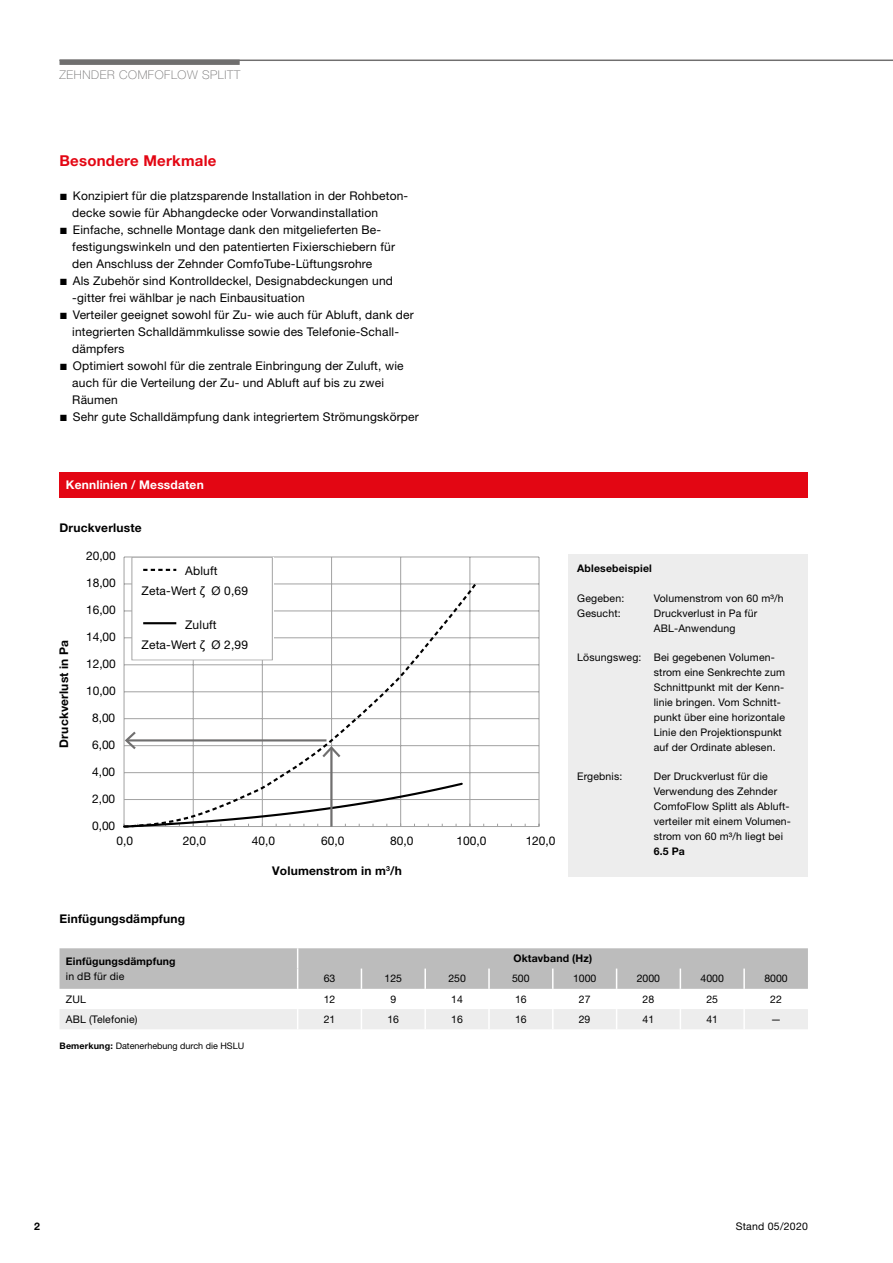
<style>
.page{position:relative;width:893px;height:1263px;background:#fff}
.page>*{position:absolute;margin:0;border:0;box-sizing:border-box;transform-origin:0 0}
.t1{font:700 15px "Helvetica Neue LT Pro";letter-spacing:.015em;color:#e30613}
.t2{font:12px/17px "Helvetica Neue LT Pro";letter-spacing:.015em;color:#000}
.t3{font:12px "Helvetica Neue";letter-spacing:-.005em;color:#000}
.t4{font:700 12px "Helvetica Neue LT Pro";letter-spacing:.015em;color:#000}
.t5{font:100 12px "Helvetica Neue LT Pro";letter-spacing:.05em;color:#706f6f}
.t6{font:700 12px "Helvetica Neue LT Pro";letter-spacing:.015em;color:#fff}
.t7{font:10.5px/14.9px "Helvetica Neue LT Pro";letter-spacing:.015em;color:#000}
.t8{font:700 10.5px "Helvetica Neue LT Pro";letter-spacing:.015em;color:#000}
.t9{font:9px "Helvetica Neue LT Pro";color:#000}
.s1{font-family:"Helvetica Neuefor Zehnder"}
.s2{font-family:"Arial"}
.s3{font-weight:700}
</style>
<div class="page">
<hr style="left:60px;top:60px;width:833px;height:1px;background:#706f6f">
<div style="left:60px;top:60px;width:180px;height:5px;background:#706f6f"></div>
<hr style="left:124px;top:799px;width:415px;height:1px;background:#a2a2a2">
<hr style="left:124px;top:772px;width:415px;height:1px;background:#a2a2a2">
<hr style="left:124px;top:745px;width:415px;height:1px;background:#a2a2a2">
<hr style="left:124px;top:718px;width:415px;height:1px;background:#a2a2a2">
<hr style="left:124px;top:691px;width:415px;height:1px;background:#a2a2a2">
<hr style="left:124px;top:664px;width:415px;height:1px;background:#a2a2a2">
<hr style="left:124px;top:637px;width:415px;height:1px;background:#a2a2a2">
<hr style="left:124px;top:610px;width:415px;height:1px;background:#a2a2a2">
<hr style="left:124px;top:583px;width:415px;height:1px;background:#a2a2a2">
<hr style="left:124px;top:557px;width:415px;height:1px;background:#a2a2a2">
<hr style="left:331px;top:557px;width:1px;height:269px;background:#a2a2a2">
<hr style="left:400px;top:557px;width:1px;height:269px;background:#a2a2a2">
<hr style="left:469px;top:557px;width:1px;height:269px;background:#a2a2a2">
<hr style="left:539px;top:557px;width:1px;height:269px;background:#a2a2a2">
<hr style="left:124px;top:557px;width:1px;height:269px;background:#a2a2a2">
<hr style="left:124px;top:826px;width:415px;height:1px;background:#a2a2a2">
<svg style="left:131px;top:557px;width:142px;height:23px"></svg>
<svg style="left:123px;top:580px;width:356px;height:248px"></svg>
<hr style="left:330px;top:748px;width:2px;height:79px;background:#706f6f">
<svg style="left:322px;top:746px;width:18px;height:11px"></svg>
<hr style="left:127px;top:739px;width:199px;height:2px;background:#706f6f">
<svg style="left:125px;top:732px;width:11px;height:17px"></svg>
<div style="left:60px;top:472px;width:748px;height:25px;background:#e30613"></div>
<div style="left:569px;top:554px;width:239px;height:323px;background:#ededed"></div>
<svg style="left:60px;top:948px;width:748px;height:81px"></svg>
<p class="t5" style="left:60px;top:67px;width:182px">ZEHNDER COMFOFLOW SPLITT</p>
<p class="t1" style="left:60px;top:151px;width:158px">Besondere Merkmale</p>
<p class="t2" style="left:72px;top:187px;width:337px;text-indent:-13px"><span class="s1">■</span> Konzipiert für die platzsparende Installation in der Rohbeton&shy;decke sowie für Abhangdecke oder Vorwandinstallation</p>
<p class="t2" style="left:72px;top:221px;width:324px;text-indent:-13px"><span class="s1">■</span> Einfache, schnelle Montage dank den mitgelieferten Be&shy;festigungswinkeln und den patentierten Fixierschiebern für den Anschluss der Zehnder ComfoTube-Lüftungsrohre</p>
<p class="t2" style="left:72px;top:272px;width:322px;text-indent:-13px"><span class="s1">■</span> Als Zubehör sind Kontrolldeckel, Designabdeckungen und -gitter frei wählbar je nach Einbausituation</p>
<p class="t2" style="left:72px;top:306px;width:343px;text-indent:-13px"><span class="s1">■</span> Verteiler geeignet sowohl für Zu- wie auch für Abluft, dank der integrierten Schalldämmkulisse sowie des Telefonie-Schall&shy;dämpfers</p>
<p class="t2" style="left:72px;top:357px;width:333px;text-indent:-13px"><span class="s1">■</span> Optimiert sowohl für die zentrale Einbringung der Zuluft, wie auch für die Verteilung der Zu- und Abluft auf bis zu zwei<br>Räumen</p>
<p class="t2" style="left:60px;top:408px;width:361px"><span class="s1">■</span> Sehr gute Schalldämpfung dank integriertem Strömungskörper</p>
<p class="t6" style="left:66px;top:477px;width:139px">Kennlinien / Messdaten</p>
<p class="t4" style="left:60px;top:520px;width:84px">Druckverluste</p>
<p class="t4" style="left:56px;top:748px;width:109px;rotate:-90deg">Druckverlust in Pa</p>
<p class="t3" style="left:86px;top:549px;width:31px">20,00</p>
<p class="t3" style="left:86px;top:576px;width:31px">18,00</p>
<p class="t3" style="left:86px;top:603px;width:31px">16,00</p>
<p class="t3" style="left:86px;top:630px;width:31px">14,00</p>
<p class="t3" style="left:86px;top:657px;width:31px">12,00</p>
<p class="t3" style="left:86px;top:684px;width:31px">10,00</p>
<p class="t3" style="left:92px;top:711px;width:25px">8,00</p>
<p class="t3" style="left:92px;top:738px;width:25px">6,00</p>
<p class="t3" style="left:92px;top:765px;width:25px">4,00</p>
<p class="t3" style="left:92px;top:791px;width:25px">2,00</p>
<p class="t3" style="left:92px;top:818px;width:25px">0,00</p>
<p class="t2" style="left:142px;top:560px;width:108px;line-height:20.1px;text-indent:44px">Abluft<br>Zeta-Wert <span class="s2">ζ</span> Ø 0,69</p>
<p class="t2" style="left:142px;top:614px;width:108px;line-height:20.1px;text-indent:44px">Zuluft<br>Zeta-Wert <span class="s2">ζ</span> Ø 2,99</p>
<p class="t3" style="left:117px;top:834px;width:18px">0,0</p>
<p class="t3" style="left:183px;top:834px;width:25px">20,0</p>
<p class="t3" style="left:252px;top:834px;width:25px">40,0</p>
<p class="t3" style="left:321px;top:834px;width:25px">60,0</p>
<p class="t3" style="left:390px;top:834px;width:25px">80,0</p>
<p class="t3" style="left:456px;top:834px;width:31px">100,0</p>
<p class="t3" style="left:526px;top:834px;width:31px">120,0</p>
<p class="t4" style="left:272px;top:864px;width:131px">Volumenstrom in m<sup>3</sup>/h</p>
<p class="t4" style="left:60px;top:911px;width:127px">Einfügungsdämpfung</p>
<p class="t8" style="left:577px;top:562px;width:76px">Ablesebeispiel</p>
<p class="t7" style="left:577px;top:590px;width:48px">Gegeben:</p>
<p class="t7" style="left:654px;top:590px;width:131px">Volumenstrom von 60 m³/h</p>
<p class="t7" style="left:577px;top:605px;width:45px">Gesucht:</p>
<p class="t7" style="left:654px;top:605px;width:105px">Druckverlust in Pa für<br>ABL-Anwendung</p>
<p class="t7" style="left:654px;top:650px;width:133px;text-indent:-77px">Lösungsweg: Bei gegebenen Volumen&shy;strom eine Senkrechte zum<br>Schnittpunkt mit der Kenn&shy;linie bringen. Vom Schnitt&shy;punkt über eine horizontale<br>Linie den Projektionspunkt auf der Ordinate ablesen.</p>
<p class="t7" style="left:577px;top:769px;width:47px">Ergebnis:</p>
<p class="t7" style="left:654px;top:769px;width:139px">Der Druckverlust für die<br>Verwendung des Zehnder<br>ComfoFlow Splitt als Abluft&shy;verteiler mit einem Volumen&shy;strom von 60 m³/h liegt bei</p>
<p class="t8" style="left:654px;top:844px;width:33px">6.5 Pa</p>
<p class="t8" style="left:66px;top:955px;width:111px">Einfügungsdämpfung</p>
<p class="t7" style="left:66px;top:968px;width:60px">in dB für die</p>
<p class="t8" style="left:513px;top:952px;width:80px">Oktavband (Hz)</p>
<p class="t7" style="left:324px;top:971px;width:13px">63</p>
<p class="t7" style="left:385px;top:971px;width:19px">125</p>
<p class="t7" style="left:448px;top:971px;width:19px">250</p>
<p class="t7" style="left:512px;top:971px;width:19px">500</p>
<p class="t7" style="left:573px;top:971px;width:25px">1000</p>
<p class="t7" style="left:637px;top:971px;width:25px">2000</p>
<p class="t7" style="left:701px;top:971px;width:25px">4000</p>
<p class="t7" style="left:764px;top:971px;width:25px">8000</p>
<p class="t7" style="left:66px;top:991px;width:22px">ZUL</p>
<p class="t7" style="left:324px;top:991px;width:13px">12</p>
<p class="t7" style="left:390px;top:991px;width:7px">9</p>
<p class="t7" style="left:451px;top:991px;width:13px">14</p>
<p class="t7" style="left:515px;top:991px;width:13px">16</p>
<p class="t7" style="left:579px;top:991px;width:13px">27</p>
<p class="t7" style="left:643px;top:991px;width:13px">28</p>
<p class="t7" style="left:706px;top:991px;width:13px">25</p>
<p class="t7" style="left:770px;top:991px;width:13px">22</p>
<p class="t7" style="left:66px;top:1011px;width:73px">ABL (Telefonie)</p>
<p class="t7" style="left:324px;top:1011px;width:13px">21</p>
<p class="t7" style="left:387px;top:1011px;width:13px">16</p>
<p class="t7" style="left:451px;top:1011px;width:13px">16</p>
<p class="t7" style="left:515px;top:1011px;width:13px">16</p>
<p class="t7" style="left:579px;top:1011px;width:13px">29</p>
<p class="t7" style="left:643px;top:1011px;width:13px">41</p>
<p class="t7" style="left:706px;top:1011px;width:13px">41</p>
<p class="t7" style="left:771px;top:1011px;width:12px">—</p>
<p class="t9" style="left:60px;top:1040px;width:186px"><span class="s3">Bemerkung:</span> Datenerhebung durch die HSLU</p>
<p class="t8" style="left:34px;top:1220px;width:7px">2</p>
<p class="t7" style="left:736px;top:1219px;width:74px">Stand 05/2020</p>
</div>
